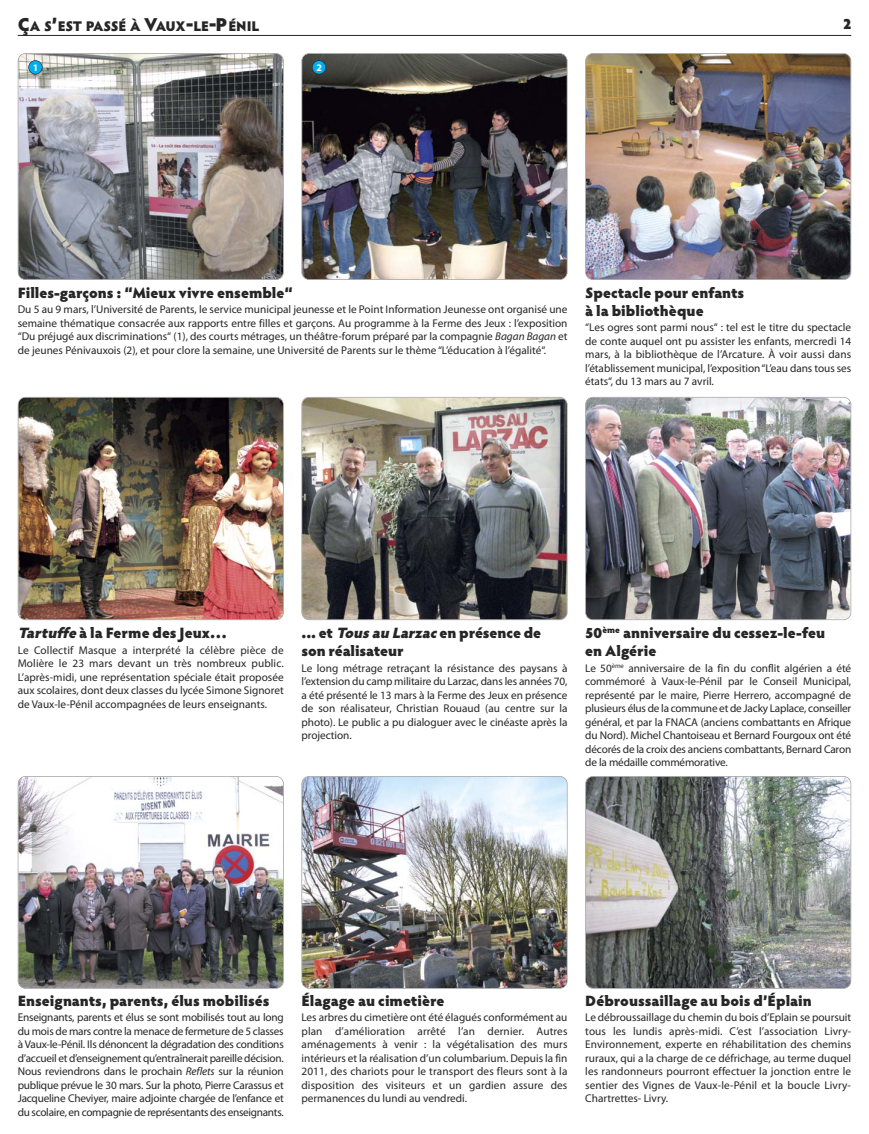
<style>
.page{position:relative;width:869px;height:1134px;background:#fff}
.page>*{position:absolute;margin:0;border:0;box-sizing:border-box;transform-origin:0 0}
.t1{font:900 15px/18px "Hypatia Sans Pro";color:#272627}
.t2{font:900 14px "Hypatia Sans Pro";letter-spacing:-.015em;color:#272627}
.t3{font:11.25px/13.5px "Myriad Pro";letter-spacing:-.005em;color:#272627;text-align:justify}
.t4{font:700 10px "Myriad Pro";color:#fff}
.s1{font-size:18.75px}
.s2{font-style:italic}
</style>
<div class="page">
<hr style="left:18px;top:35px;width:832px;height:1px;background:#272627">
<img style="left:18px;top:54px;width:265px;height:225px;border-radius:7px">
<div style="left:18px;top:53px;width:265px;height:227px;border:1px solid #939393;border-radius:8px"></div>
<img style="left:302px;top:54px;width:264px;height:225px;border-radius:7px">
<div style="left:301px;top:53px;width:266px;height:227px;border:1px solid #939393;border-radius:8px"></div>
<img style="left:585px;top:54px;width:265px;height:225px;border-radius:7px">
<div style="left:585px;top:53px;width:265px;height:227px;border:1px solid #939393;border-radius:8px"></div>
<img style="left:18px;top:397px;width:265px;height:222px;border-radius:7px">
<div style="left:18px;top:397px;width:265px;height:223px;border:1px solid #939393;border-radius:8px"></div>
<img style="left:302px;top:397px;width:264px;height:222px;border-radius:7px">
<div style="left:301px;top:397px;width:266px;height:223px;border:1px solid #939393;border-radius:8px"></div>
<img style="left:585px;top:397px;width:265px;height:222px;border-radius:7px">
<div style="left:585px;top:397px;width:265px;height:223px;border:1px solid #939393;border-radius:8px"></div>
<img style="left:18px;top:777px;width:265px;height:211px;border-radius:7px">
<div style="left:18px;top:776px;width:265px;height:213px;border:1px solid #939393;border-radius:8px"></div>
<img style="left:302px;top:777px;width:264px;height:211px;border-radius:7px">
<div style="left:301px;top:776px;width:266px;height:213px;border:1px solid #939393;border-radius:8px"></div>
<img style="left:585px;top:777px;width:265px;height:211px;border-radius:7px">
<div style="left:585px;top:776px;width:265px;height:213px;border:1px solid #939393;border-radius:8px"></div>
<div style="left:29px;top:61px;width:13px;height:13px;background:#00aded;border-radius:50%"></div>
<div style="left:28px;top:60px;width:14px;height:14px;border:1px solid #272627;border-radius:50%"></div>
<div style="left:312px;top:61px;width:13px;height:13px;background:#00aded;border-radius:50%"></div>
<div style="left:312px;top:60px;width:14px;height:14px;border:1px solid #272627;border-radius:50%"></div>
<p class="t2" style="left:18px;top:21px;width:243px"><span class="s1">Ç</span>A S<span class="s1">’</span>EST PASSÉ À <span class="s1">V</span>AUX<span class="s1">-</span>LE<span class="s1">-P</span>ÉNIL</p>
<h1 class="t1" style="left:842px;top:16px;width:10px">2</h1>
<p class="t4" style="left:33px;top:61px;width:7px">1</p>
<p class="t4" style="left:316px;top:61px;width:7px">2</p>
<h1 class="t1" style="left:18px;top:285px;width:276px">Filles-garçons : “Mieux vivre ensemble“</h1>
<p class="t3" style="left:18px;top:304px;width:551px">Du 5 au 9 mars, l’Université de Parents, le service municipal jeunesse et le Point Information Jeunesse ont organisé une semaine thématique consacrée aux rapports entre filles et garçons. Au programme à la Ferme des Jeux : l’exposition “Du préjugé aux discriminations“ (1), des courts métrages, un théâtre-forum préparé par la compagnie <span class="s2">Bagan Bagan</span> et de jeunes Pénivauxois (2), et pour clore la semaine, une Université de Parents sur le thème “L’éducation à l’égalité“.</p>
<h1 class="t1" style="left:585px;top:285px;width:160px">Spectacle pour enfants à la bibliothèque</h1>
<p class="t3" style="left:585px;top:322px;width:267px">“Les ogres sont parmi nous“ : tel est le titre du spectacle de conte auquel ont pu assister les enfants, mercredi 14 mars, à la bibliothèque de l’Arcature. À voir aussi dans l’établissement municipal, l’exposition “L’eau dans tous ses états“, du 13 mars au 7 avril.</p>
<h1 class="t1" style="left:18px;top:626px;width:211px"><span class="s2">Tartuffe</span>à la Ferme des Jeux…</h1>
<p class="t3" style="left:18px;top:644px;width:267px">Le Collectif Masque a interprété la célèbre pièce de Molière le 23 mars devant un très nombreux public.<br>L’après-midi, une représentation spéciale était proposée aux scolaires, dont deux classes du lycée Simone Signoret de Vaux-le-Pénil accompagnées de leurs enseignants.</p>
<h1 class="t1" style="left:301px;top:626px;width:241px">... et <span class="s2">Tous au Larzac</span>en présence de son réalisateur</h1>
<p class="t3" style="left:301px;top:662px;width:267px">Le long métrage retraçant la résistance des paysans à l’extension du camp militaire du Larzac, dans les années 70, a été présenté le 13 mars à la Ferme des Jeux en présence de son réalisateur, Christian Rouaud (au centre sur la photo). Le public a pu dialoguer avec le cinéaste après la projection.</p>
<h1 class="t1" style="left:585px;top:626px;width:241px">50<sup>ème</sup> anniversaire du cessez-le-feu en Algérie</h1>
<p class="t3" style="left:585px;top:662px;width:267px">Le 50<sup>ème</sup> anniversaire de la fin du conflit algérien a été commémoré à Vaux-le-Pénil par le Conseil Municipal, représenté par le maire, Pierre Herrero, accompagné de plusieurs élus de la commune et de Jacky Laplace, conseiller général, et par la FNACA (anciens combattants en Afrique du Nord). Michel Chantoiseau et Bernard Fourgoux ont été décorés de la croix des anciens combattants, Bernard Caron de la médaille commémorative.</p>
<h1 class="t1" style="left:18px;top:993px;width:253px">Enseignants, parents, élus mobilisés</h1>
<p class="t3" style="left:18px;top:1012px;width:267px">Enseignants, parents et élus se sont mobilisés tout au long du mois de mars contre la menace de fermeture de 5 classes à Vaux-le-Pénil. Ils dénoncent la dégradation des conditions d’accueil et d’enseignement qu’entraînerait pareille décision.<br>Nous reviendrons dans le prochain <span class="s2">Reflets</span> sur la réunion publique prévue le 30 mars. Sur la photo, Pierre Carassus et Jacqueline Cheviyer, maire adjointe chargée de l’enfance et du scolaire, en compagnie de représentants des enseignants.</p>
<h1 class="t1" style="left:301px;top:993px;width:144px">Élagage au cimetière</h1>
<p class="t3" style="left:301px;top:1012px;width:267px">Les arbres du cimetière ont été élagués conformément au plan d’amélioration arrêté l’an dernier. Autres aménagements à venir : la végétalisation des murs intérieurs et la réalisation d’un columbarium. Depuis la fin 2011, des chariots pour le transport des fleurs sont à la disposition des visiteurs et un gardien assure des permanences du lundi au vendredi.</p>
<h1 class="t1" style="left:585px;top:993px;width:228px">Débroussaillage au bois d’Éplain</h1>
<p class="t3" style="left:585px;top:1012px;width:267px">Le débroussaillage du chemin du bois d’Eplain se poursuit tous les lundis après-midi. C’est l’association Livry-Environnement, experte en réhabilitation des chemins ruraux, qui a la charge de ce défrichage, au terme duquel les randonneurs pourront effectuer la jonction entre le sentier des Vignes de Vaux-le-Pénil et la boucle Livry-Chartrettes- Livry.</p>
</div>
